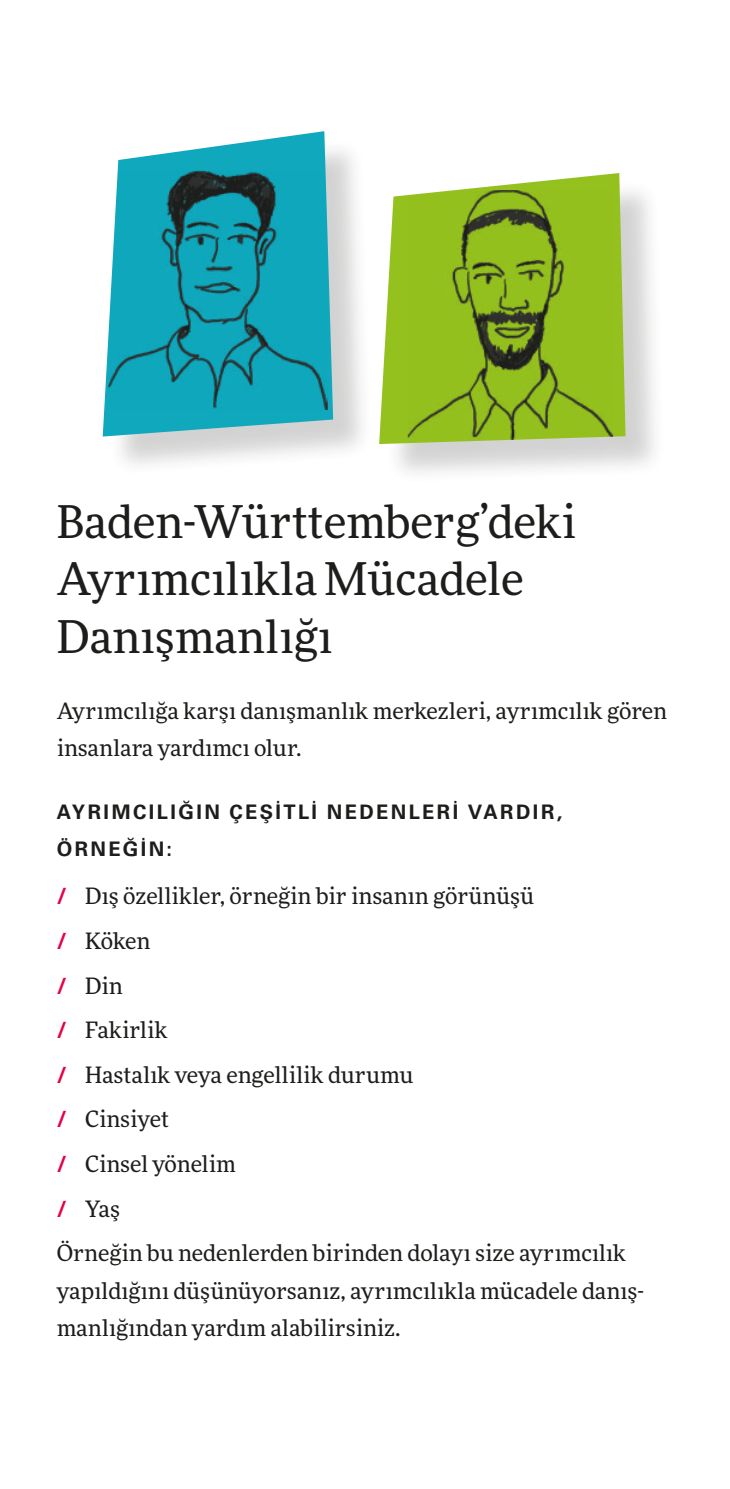
<style>
.page{position:relative;width:730px;height:1489px;background:#fff}
.page>*{position:absolute;margin:0;border:0;box-sizing:border-box;transform-origin:0 0}
.Headline_innen_18_H2_TR{font:45px/57.5px "More Pro";color:#1d1d1b}
.copy_9_15_P_TR{font:22.5px/37.5px "More Pro";color:#1d1d1b}
.t1{font:700 20px/37.5px "Univers LT Pro 65";letter-spacing:.12em;color:#1d1d1b}
.s1{font-family:"Univers LT Pro 65";font-weight:700;color:#e50046}
</style>
<div class="page">
<div style="left:109px;top:138px;width:265px;height:339px;background:#1d1d1b;opacity:.2"></div>
<svg style="left:103px;top:131px;width:230px;height:305px;fill:#0fa8bd"></svg>
<img style="left:108px;top:170px;width:220px;height:240px">
<div style="left:385px;top:179px;width:282px;height:305px;background:#1d1d1b;opacity:.2"></div>
<svg style="left:379px;top:173px;width:246px;height:271px;fill:#95c11f"></svg>
<img style="left:408px;top:190px;width:205px;height:252px">
<h2 class="Headline_innen_18_H2_TR" style="left:57px;top:491px;width:521px">Baden-Württemberg’deki<br>Ayrımcılıkla Mücadele<br>Danışmanlığı</h2>
<p class="copy_9_15_P_TR" style="left:57px;top:691px;width:612px">Ayrımcılığa karşı danışmanlık merkezleri, ayrımcılık gören insanlara yardımcı olur.</p>
<p class="t1" style="left:57px;top:791px;width:507px">AYRIMCILIĞIN ÇEŞITLI NEDENLERİ VARDIR,<br>ÖRNEĞIN:</p>
<p class="copy_9_15_P_TR" style="left:57px;top:876px;width:479px"><span class="s1">/</span> Dış özellikler, örneğin bir insanın görünüşü</p>
<p class="copy_9_15_P_TR" style="left:57px;top:921px;width:95px"><span class="s1">/</span> Köken</p>
<p class="copy_9_15_P_TR" style="left:57px;top:965px;width:67px"><span class="s1">/</span> Din</p>
<p class="copy_9_15_P_TR" style="left:57px;top:1010px;width:112px"><span class="s1">/</span> Fakirlik</p>
<p class="copy_9_15_P_TR" style="left:57px;top:1054px;width:358px"><span class="s1">/</span> Hastalık veya engellilik durumu</p>
<p class="copy_9_15_P_TR" style="left:57px;top:1099px;width:114px"><span class="s1">/</span> Cinsiyet</p>
<p class="copy_9_15_P_TR" style="left:57px;top:1144px;width:180px"><span class="s1">/</span> Cinsel yönelim</p>
<p class="copy_9_15_P_TR" style="left:57px;top:1188px;width:65px"><span class="s1">/</span> Yaş</p>
<p class="copy_9_15_P_TR" style="left:57px;top:1233px;width:589px">Örneğin bu nedenlerden birinden dolayı size ayrımcılık yapıldığını düşünüyorsanız, ayrımcılıkla mücadele danış&shy;manlığından yardım alabilirsiniz.</p>
</div>
